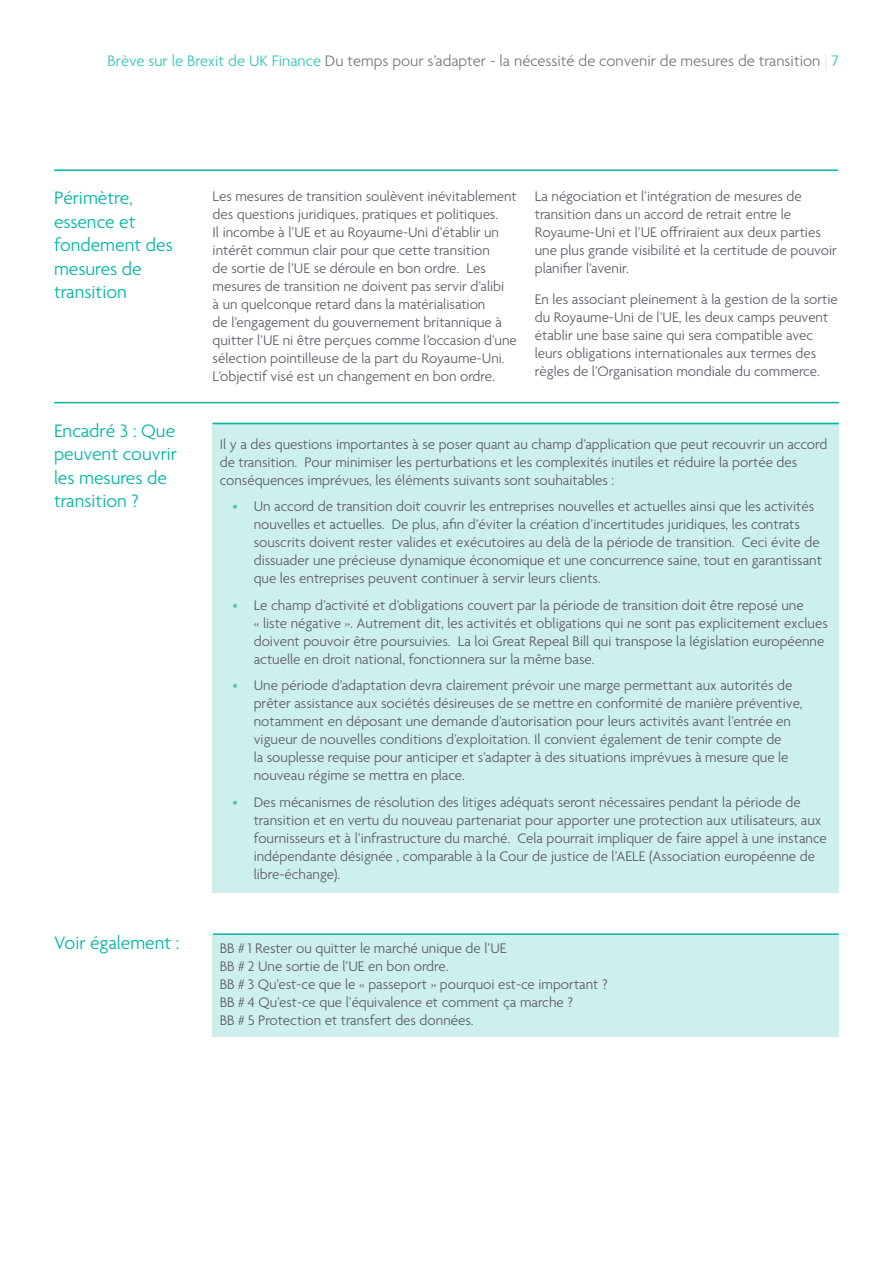
<style>
.page{position:relative;width:893px;height:1263px;background:#fff}
.page>*{position:absolute;margin:0;border:0;box-sizing:border-box;transform-origin:0 0}
.Sub_heading{font:300 19.5px/23.4px "Agenda";color:#00b6a3}
.t1{font:300 16.5px "Agenda";color:#797978}
.Body_text{font:300 15px/18px "Agenda";color:#5c5c69}
.s1{color:#33c5b5}
.s2{color:#e4e4e4}
.s3{color:#55c1b2}
</style>
<div class="page">
<hr style="left:55px;top:169px;width:783px;height:2px;background:#00b6a3">
<div style="left:212px;top:423px;width:627px;height:470px;background:#cdf0ec"></div>
<div style="left:213px;top:935px;width:626px;height:101px;background:#cdf0ec"></div>
<hr style="left:213px;top:933px;width:625px;height:2px;background:#00b6a3">
<hr style="left:55px;top:402px;width:783px;height:1px;background:#00b6a3">
<hr style="left:213px;top:423px;width:625px;height:1px;background:#00b6a3">
<p class="t1" style="left:107px;top:52px;width:733px"><span class="s1">Brève sur le Brexit de UK Finance</span> Du temps pour s’adapter - la nécessité de convenir de mesures de transition <span class="s2">|</span> <span class="s1">7</span></p>
<p class="Sub_heading" style="left:54px;top:188px;width:120px">Périmètre, essence et fondement des mesures de transition</p>
<p class="Body_text" style="left:213px;top:188px;width:306px">Les mesures de transition soulèvent inévitablement des questions juridiques, pratiques et politiques.<br>Il incombe à l’UE et au Royaume-Uni d’établir un intérêt commun clair pour que cette transition<br>de sortie de l’UE se déroule en bon ordre. Les mesures de transition ne doivent pas servir d’alibi<br>à un quelconque retard dans la matérialisation<br>de l’engagement du gouvernement britannique à quitter l’UE ni être perçues comme l’occasion d’une sélection pointilleuse de la part du Royaume-Uni.<br>L’objectif visé est un changement en bon ordre.</p>
<p class="Body_text" style="left:535px;top:188px;width:304px">La négociation et l’intégration de mesures de transition dans un accord de retrait entre le Royaume-Uni et l’UE offriraient aux deux parties une plus grande visibilité et la certitude de pouvoir planifier l’avenir.</p>
<p class="Body_text" style="left:535px;top:291px;width:305px">En les associant pleinement à la gestion de la sortie du Royaume-Uni de l’UE, les deux camps peuvent établir une base saine qui sera compatible avec leurs obligations internationales aux termes des règles de l’Organisation mondiale du commerce.</p>
<p class="Sub_heading" style="left:54px;top:420px;width:125px">Encadré 3 : Que peuvent couvrir les mesures de transition ?</p>
<p class="Body_text" style="left:220px;top:436px;width:609px">Il y a des questions importantes à se poser quant au champ d’application que peut recouvrir un accord de transition. Pour minimiser les perturbations et les complexités inutiles et réduire la portée des conséquences imprévues, les éléments suivants sont souhaitables :</p>
<p class="Body_text" style="left:254px;top:498px;width:570px;text-indent:-21px"><span class="s3">•</span> Un accord de transition doit couvrir les entreprises nouvelles et actuelles ainsi que les activités nouvelles et actuelles. De plus, afin d’éviter la création d’incertitudes juridiques, les contrats souscrits doivent rester valides et exécutoires au delà de la période de transition. Ceci évite de dissuader une précieuse dynamique économique et une concurrence saine, tout en garantissant que les entreprises peuvent continuer à servir leurs clients.</p>
<p class="Body_text" style="left:254px;top:597px;width:576px;text-indent:-21px"><span class="s3">•</span> Le champ d’activité et d’obligations couvert par la période de transition doit être reposé une<br>« liste négative ». Autrement dit, les activités et obligations qui ne sont pas explicitement exclues doivent pouvoir être poursuivies. La loi Great Repeal Bill qui transpose la législation européenne actuelle en droit national, fonctionnera sur la même base.</p>
<p class="Body_text" style="left:254px;top:677px;width:551px;text-indent:-21px"><span class="s3">•</span> Une période d’adaptation devra clairement prévoir une marge permettant aux autorités de prêter assistance aux sociétés désireuses de se mettre en conformité de manière préventive, notamment en déposant une demande d’autorisation pour leurs activités avant l’entrée en vigueur de nouvelles conditions d’exploitation. Il convient également de tenir compte de<br>la souplesse requise pour anticiper et s’adapter à des situations imprévues à mesure que le nouveau régime se mettra en place.</p>
<p class="Body_text" style="left:254px;top:794px;width:575px;text-indent:-21px"><span class="s3">•</span> Des mécanismes de résolution des litiges adéquats seront nécessaires pendant la période de transition et en vertu du nouveau partenariat pour apporter une protection aux utilisateurs, aux fournisseurs et à l’infrastructure du marché. Cela pourrait impliquer de faire appel à une instance indépendante désignée , comparable à la Cour de justice de l’AELE (Association européenne de libre-échange).</p>
<p class="Sub_heading" style="left:54px;top:932px;width:127px">Voir également :</p>
<p class="Body_text" style="left:220px;top:940px;width:390px">BB # 1 Rester ou quitter le marché unique de l’UE<br>BB # 2 Une sortie de l’UE en bon ordre.<br>BB # 3 Qu’est-ce que le « passeport » pourquoi est-ce important ?<br>BB # 4 Qu’est-ce que l’équivalence et comment ça marche ?<br>BB # 5 Protection et transfert des données.</p>
</div>
